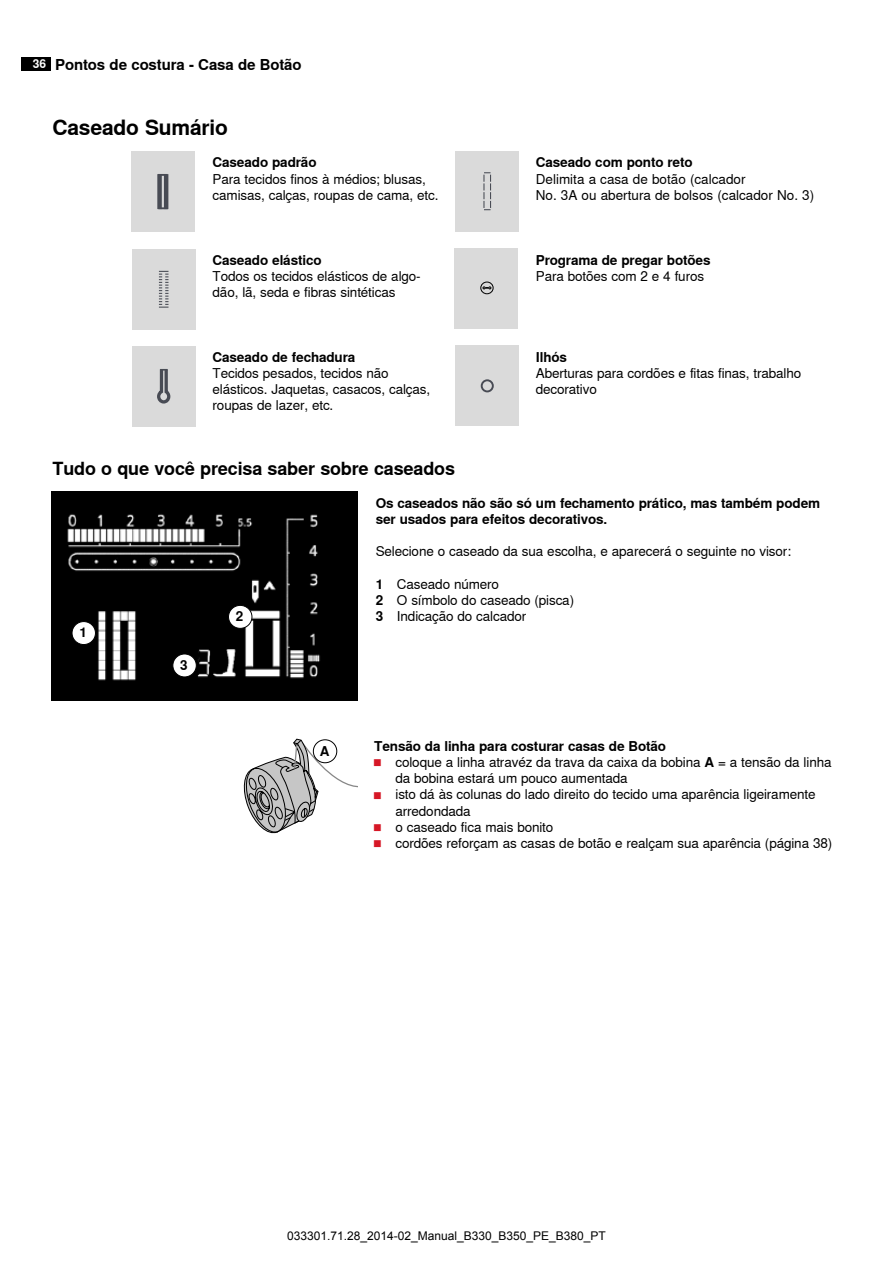
<style>
.page{position:relative;width:893px;height:1263px;background:#fff}
.page>*{position:absolute;margin:0;border:0;box-sizing:border-box;transform-origin:0 0}
.t1{font:700 21px "Nimbus Sans Global";letter-spacing:-.01em;color:#000}
.t2{font:700 18px "Nimbus Sans Global";letter-spacing:-.01em;color:#000}
.t3{font:700 15px "Nimbus Sans Global";letter-spacing:-.01em;color:#000}
.t4{font:13.5px/16.2px "Nimbus Sans Global";letter-spacing:-.01em;color:#000}
.t5{font:700 13.5px/16.2px "Nimbus Sans Global";letter-spacing:-.01em;color:#000}
.t6{font:12px "Arial";color:#000}
.s1{font-size:12px;color:#fff}
.s2{font-weight:700}
.s3{font-weight:700;font-size:6.75px;color:#d61726}
</style>
<div class="page">
<div style="left:21px;top:57px;width:30px;height:13px;background:#000"></div>
<svg style="left:244px;top:739px;width:113px;height:94px"></svg>
<img style="left:51px;top:492px;width:306px;height:209px">
<div style="left:313px;top:740px;width:24px;height:23px;background:#fff;border-radius:50%"></div>
<div style="left:313px;top:739px;width:24px;height:24px;border:1px solid #000;border-radius:50%"></div>
<div style="left:72px;top:622px;width:23px;height:22px;background:#fff;border-radius:50%"></div>
<div style="left:72px;top:621px;width:24px;height:24px;border:1px solid #000;border-radius:50%"></div>
<div style="left:173px;top:654px;width:23px;height:23px;background:#fff;border-radius:50%"></div>
<div style="left:172px;top:654px;width:25px;height:23px;border:1px solid #000;border-radius:50%"></div>
<div style="left:228px;top:605px;width:24px;height:23px;background:#fff;border-radius:50%"></div>
<div style="left:228px;top:605px;width:24px;height:24px;border:1px solid #000;border-radius:50%"></div>
<div style="left:131px;top:152px;width:63px;height:80px;background:#dadada"></div>
<hr style="left:164px;top:174px;width:4px;height:35px;background:#484b54">
<div style="left:157px;top:174px;width:5px;height:35px;background:#484b54"></div>
<div style="left:132px;top:249px;width:63px;height:80px;background:#dadada"></div>
<svg style="left:159px;top:271px;width:9px;height:37px"></svg>
<div style="left:456px;top:346px;width:63px;height:80px;background:#dadada"></div>
<div style="left:481px;top:379px;width:13px;height:13px;border:2px solid #484b54;border-radius:50%"></div>
<div style="left:132px;top:346px;width:63px;height:80px;background:#dadada"></div>
<svg style="left:157px;top:369px;width:13px;height:34px"></svg>
<div style="left:456px;top:151px;width:63px;height:80px;background:#dadada"></div>
<svg style="left:483px;top:172px;width:8px;height:38px"></svg>
<div style="left:455px;top:248px;width:63px;height:80px;background:#dadada"></div>
<div style="left:480px;top:282px;width:14px;height:12px;border:1px solid #000;border-radius:50%"></div>
<svg style="left:482px;top:286px;width:9px;height:3px"></svg>
<p class="t3" style="left:33px;top:56px;width:270px"><span class="s1">36</span> Pontos de costura - Casa de Botão</p>
<h1 class="t1" style="left:53px;top:115px;width:177px">Caseado Sumário</h1>
<p class="t5" style="left:213px;top:155px;width:105px">Caseado padrão</p>
<p class="t4" style="left:213px;top:171px;width:227px">Para tecidos finos à médios; blusas, camisas, calças, roupas de cama, etc.</p>
<p class="t5" style="left:213px;top:252px;width:110px">Caseado elástico</p>
<p class="t4" style="left:213px;top:268px;width:210px">Todos os tecidos elásticos de algo&shy;dão, lã, seda e fibras sintéticas</p>
<p class="t5" style="left:213px;top:349px;width:144px">Caseado de fechadura</p>
<p class="t4" style="left:213px;top:365px;width:219px">Tecidos pesados, tecidos não elásticos. Jaquetas, casacos, calças, roupas de lazer, etc.</p>
<h2 class="t2" style="left:53px;top:458px;width:404px">Tudo o que você precisa saber sobre caseados</h2>
<p class="t5" style="left:536px;top:155px;width:158px">Caseado com ponto reto</p>
<p class="t4" style="left:536px;top:171px;width:280px">Delimita a casa de botão (calcador<br>No. 3A ou abertura de bolsos (calcador No. 3)</p>
<p class="t5" style="left:536px;top:252px;width:176px">Programa de pregar botões</p>
<p class="t4" style="left:536px;top:268px;width:170px">Para botões com 2 e 4 furos</p>
<p class="t5" style="left:536px;top:349px;width:33px">Ilhós</p>
<p class="t4" style="left:536px;top:365px;width:267px">Aberturas para cordões e fitas finas, trabalho decorativo</p>
<p class="t5" style="left:79px;top:625px;width:9px">1</p>
<p class="t5" style="left:180px;top:657px;width:9px">3</p>
<p class="t5" style="left:236px;top:608px;width:9px">2</p>
<p class="t5" style="left:376px;top:495px;width:446px">Os caseados não são só um fechamento prático, mas também podem ser usados para efeitos decorativos.</p>
<p class="t4" style="left:376px;top:543px;width:417px">Selecione o caseado da sua escolha, e aparecerá o seguinte no visor:</p>
<p class="t4" style="left:376px;top:576px;width:200px"><span class="s2">1</span> Caseado número<br><span class="s2">2</span> O símbolo do caseado (pisca)<br><span class="s2">3</span> Indicação do calcador</p>
<p class="t5" style="left:320px;top:743px;width:11px">A</p>
<p class="t5" style="left:374px;top:738px;width:293px">Tensão da linha para costurar casas de Botão</p>
<p class="t4" style="left:374px;top:754px;width:459px"><span class="s3">█</span> coloque a linha atravéz da trava da caixa da bobina <span class="s2">A</span> = a tensão da linha</p>
<p class="t4" style="left:395px;top:770px;width:234px">da bobina estará um pouco aumentada</p>
<p class="t4" style="left:374px;top:786px;width:443px"><span class="s3">█</span> isto dá às colunas do lado direito do tecido uma aparência ligeiramente</p>
<p class="t4" style="left:395px;top:803px;width:77px">arredondada</p>
<p class="t4" style="left:374px;top:819px;width:181px"><span class="s3">█</span> o caseado fica mais bonito</p>
<p class="t4" style="left:374px;top:835px;width:460px"><span class="s3">█</span> cordões reforçam as casas de botão e realçam sua aparência (página 38)</p>
<p class="t6" style="left:287px;top:1227px;width:320px">033301.71.28_2014-02_Manual_B330_B350_PE_B380_PT</p>
</div>
